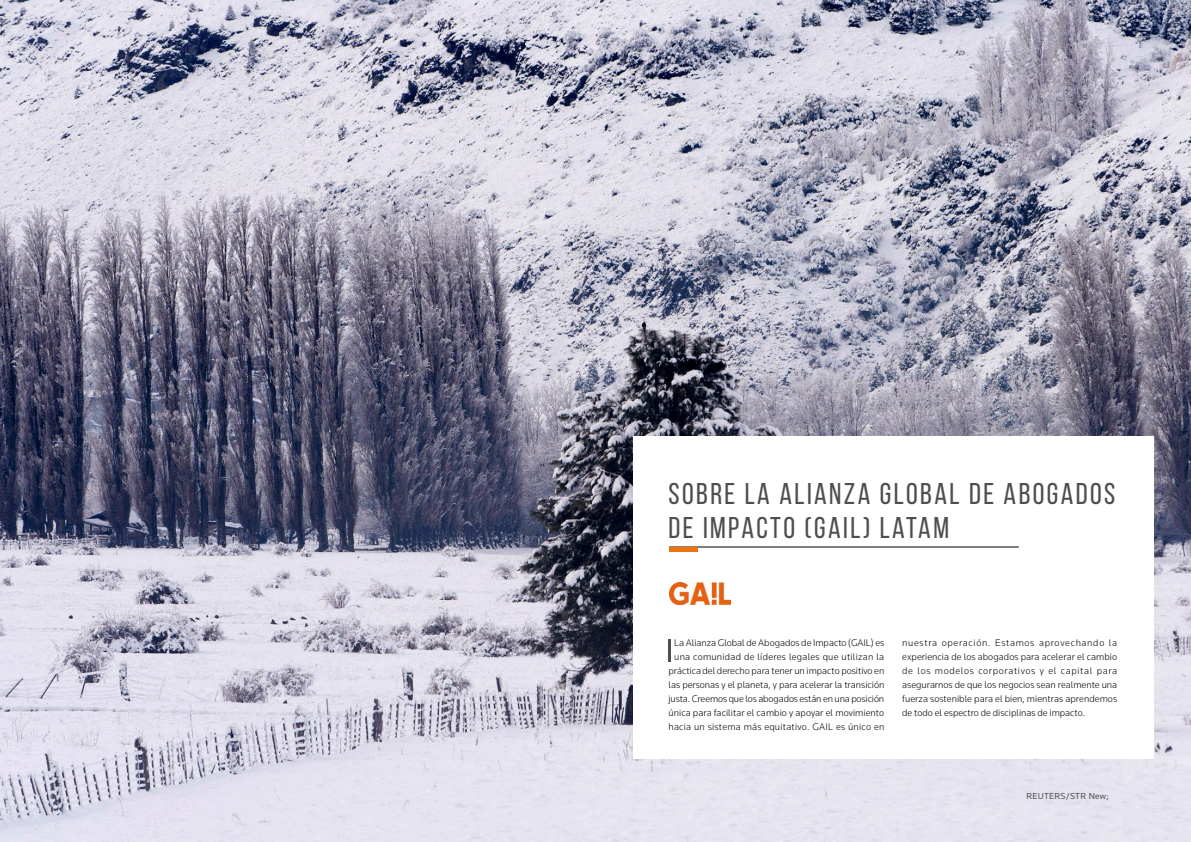
<style>
.page{position:relative;width:1191px;height:842px;background:#fff}
.page>*{position:absolute;margin:0;border:0;box-sizing:border-box;transform-origin:0 0}
.t1{font:30px/34px "Bebas Neue";letter-spacing:.08em;color:#4e4e4d}
.t2{font:300 10px/14px "Knowledge";color:#000;text-align:center}
.t3{font:9px "Knowledge";letter-spacing:.03em;color:#4e4e4d}
</style>
<div class="page">
<img style="left:0;top:0;width:1191px;height:842px">
<div style="left:633px;top:436px;width:520px;height:322px;background:#fff"></div>
<hr style="left:668px;top:639px;width:3px;height:23px;background:#4e4e4d">
<hr style="left:669px;top:547px;width:349px;height:1px;background:#000">
<div style="left:669px;top:547px;width:28px;height:5px;background:#ee720e"></div>
<img style="left:669px;top:582px;width:61px;height:22px">
<h1 class="t1" style="left:668px;top:477px;width:448px">SOBRE LA ALIANZA GLOBAL DE ABOGADOS<br>DE IMPACTO (GAIL) LATAM</h1>
<p class="t2" style="left:668px;top:636px;width:217px">La Alianza Global de Abogados de Impacto (GAIL) es una comunidad de líderes legales que utilizan la práctica del derecho para tener un impacto positivo en las personas y el planeta, y para acelerar la transición justa. Creemos que los abogados están en una posición única para facilitar el cambio y apoyar el movimiento hacia un sistema más equitativo. GAIL es único en</p>
<p class="t2" style="left:902px;top:636px;width:216px;text-align:justify">nuestra operación. Estamos aprovechando la experiencia de los abogados para acelerar el cambio de los modelos corporativos y el capital para asegurarnos de que los negocios sean realmente una fuerza sostenible para el bien, mientras aprendemos de todo el espectro de disciplinas de impacto.</p>
<p class="t3" style="left:1026px;top:791px;width:84px">REUTERS/STR New;</p>
</div>
